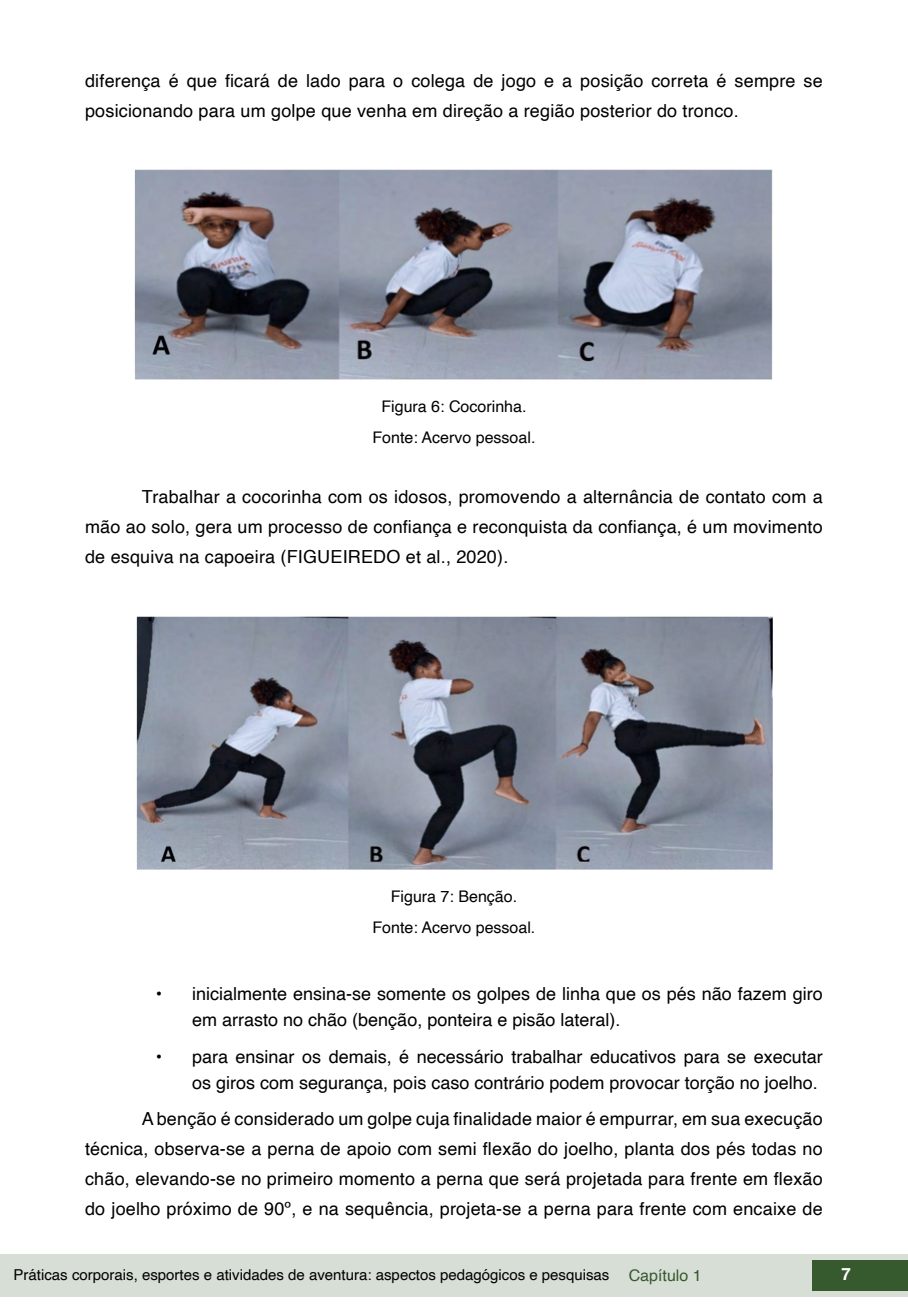
<style>
.page{position:relative;width:908px;height:1304px;background:#fff}
.page>*{position:absolute;margin:0;border:0;box-sizing:border-box;transform-origin:0 0}
.t1{font:18px/30px "Helvetica";color:#000}
.t2{font:700 16.8px "Helvetica";color:#fff}
.t3{font:16px/30.6px "Helvetica";color:#000;text-align:center}
.t4{font:15px "Helvetica";color:#000}
.s1{font-size:16px;color:#36592e}
</style>
<div class="page">
<div style="left:0;top:1254px;width:906px;height:43px;background:#d7ded5"></div>
<div style="left:812px;top:1261px;width:95px;height:30px;background:#36592e"></div>
<img style="left:134px;top:169px;width:639px;height:211px">
<img style="left:136px;top:616px;width:637px;height:254px">
<p class="t1" style="left:85px;top:66px;width:738px">diferença é que ficará de lado para o colega de jogo e a posição correta é sempre se posicionando para um golpe que venha em direção a região posterior do tronco.</p>
<p class="t3" style="left:372px;top:392px;width:164px">Figura 6: Cocorinha.<br>Fonte: Acervo pessoal.</p>
<p class="t1" style="left:85px;top:482px;width:738px;text-align:justify;text-indent:57px">Trabalhar a cocorinha com os idosos, promovendo a alternância de contato com a mão ao solo, gera um processo de confiança e reconquista da confiança, é um movimento de esquiva na capoeira (FIGUEIREDO et al., 2020).</p>
<p class="t3" style="left:372px;top:882px;width:164px">Figura 7: Benção.<br>Fonte: Acervo pessoal.</p>
<p class="t1" style="left:192px;top:981px;width:632px;line-height:26px;text-indent:-36px">• inicialmente ensina-se somente os golpes de linha que os pés não fazem giro em arrasto no chão (benção, ponteira e pisão lateral).</p>
<p class="t1" style="left:156px;top:1045px;width:668px;line-height:26px;text-align:right">• para ensinar os demais, é necessário trabalhar educativos para se executar os giros com segurança, pois caso contrário podem provocar torção no joelho.</p>
<p class="t1" style="left:85px;top:1104px;width:738px;text-align:justify;text-indent:57px">A benção é considerado um golpe cuja finalidade maior é empurrar, em sua execução técnica, observa-se a perna de apoio com semi flexão do joelho, planta dos pés todas no chão, elevando-se no primeiro momento a perna que será projetada para frente em flexão do joelho próximo de 90º, e na sequência, projeta-se a perna para frente com encaixe de</p>
<p class="t4" style="left:14px;top:1263px;width:689px">Práticas corporais, esportes e atividades de aventura: aspectos pedagógicos e pesquisas <span class="s1">Capítulo 1</span></p>
<p class="t2" style="left:841px;top:1264px;width:11px">7</p>
</div>
